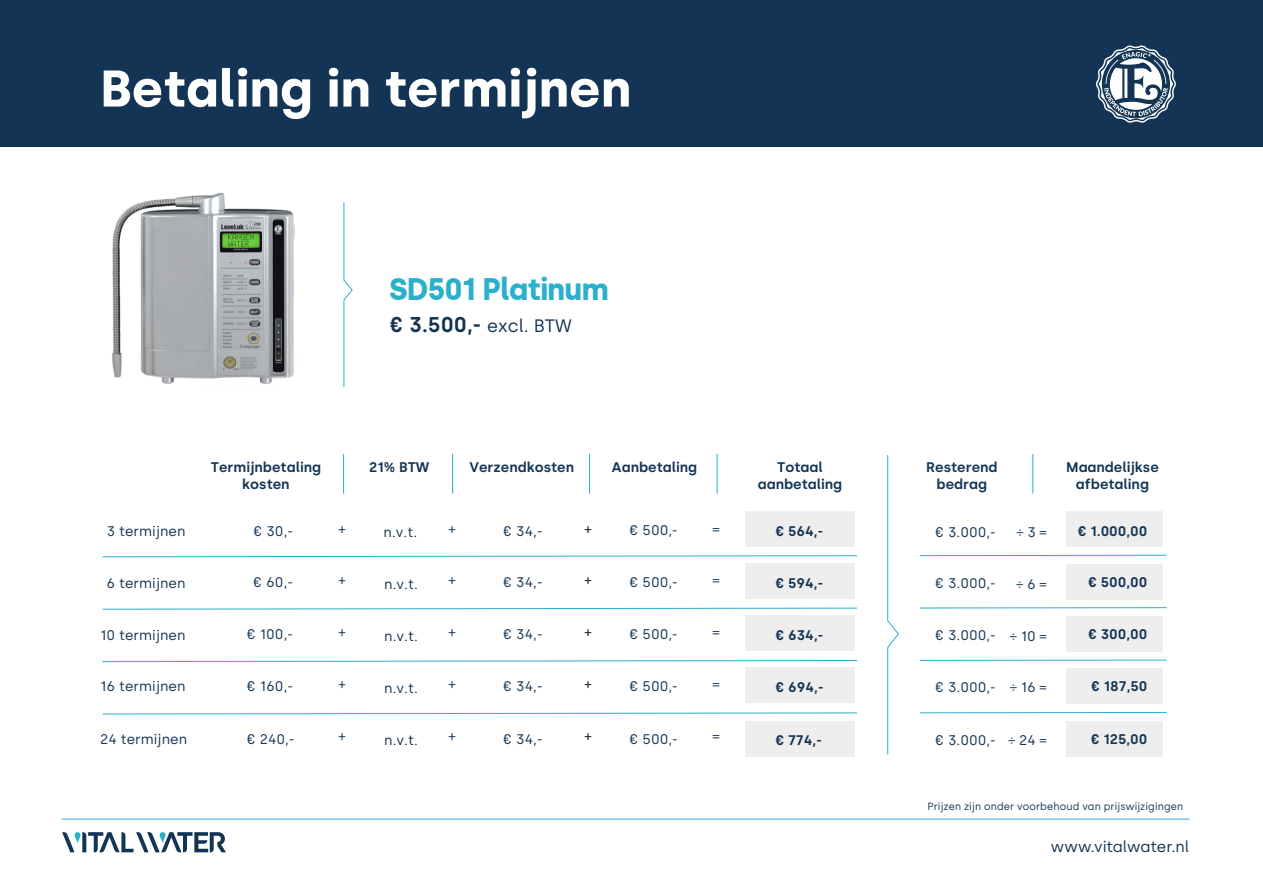
<style>
.page{position:relative;width:1263px;height:893px;background:#fff}
.page>*{position:absolute;margin:0;border:0;box-sizing:border-box;transform-origin:0 0}
.t1{font:700 51.45px "Silka";color:#fff}
.t2{font:700 31.05px "Silka";letter-spacing:-.025em;color:#2bb0cc;scale:.96 1}
.t3{font:600 21.45px "Silka";color:#133454}
.t4{font:15.45px "Silka";color:#133454}
.t5{font:13.95px "Silka";color:#133454}
.t6{font:600 13.95px/17.1px "Silka";color:#133454;text-align:center}
.t7{font:13.95px "Silka";color:#12100b}
.t8{font:10.5px "Silka";letter-spacing:.01em;color:#123354;scale:.96 1}
.s1{font-weight:400;font-size:18px}
</style>
<div class="page">
<div style="left:0;top:0;width:1263px;height:146px;background:#133454"></div>
<svg style="left:1096px;top:45px;width:80px;height:78px"></svg>
<svg style="left:343px;top:202px;width:10px;height:185px"></svg>
<svg style="left:62px;top:832px;width:164px;height:20px"></svg>
<hr style="left:62px;top:819px;width:1127px;height:1px;background:#2bb0cc">
<img style="left:112px;top:192px;width:183px;height:192px">
<div style="left:745px;top:722px;width:109px;height:35px;background:#eeeeef"></div>
<div style="left:1066px;top:721px;width:97px;height:36px;background:#eeeeef"></div>
<svg style="left:102px;top:454px;width:1065px;height:301px"></svg>
<h1 class="t1" style="left:100px;top:58px;width:533px">Betaling in termijnen</h1>
<h2 class="t2" style="left:389px;top:270px;width:230px">SD501 Platinum</h2>
<h3 class="t3" style="left:390px;top:312px;width:183px">€ 3.500,- <span class="s1">excl. BTW</span></h3>
<p class="t6" style="left:211px;top:459px;width:112px">Termijnbetaling kosten</p>
<p class="t6" style="left:469px;top:459px;width:106px">Verzendkosten</p>
<p class="t6" style="left:612px;top:459px;width:87px">Aanbetaling</p>
<p class="t6" style="left:1066px;top:459px;width:94px">Maandelijkse afbetaling</p>
<p class="t6" style="left:758px;top:459px;width:86px">Totaal aanbetaling</p>
<p class="t6" style="left:926px;top:459px;width:73px">Resterend bedrag</p>
<p class="t6" style="left:369px;top:459px;width:62px">21% BTW</p>
<p class="t5" style="left:107px;top:522px;width:80px">3 termijnen</p>
<p class="t5" style="left:106px;top:574px;width:81px">6 termijnen</p>
<p class="t5" style="left:100px;top:626px;width:87px">10 termijnen</p>
<p class="t5" style="left:100px;top:678px;width:87px">16 termijnen</p>
<p class="t5" style="left:100px;top:731px;width:89px">24 termijnen</p>
<p class="t5" style="left:247px;top:731px;width:49px">€ 240,-</p>
<p class="t5" style="left:339px;top:728px;width:8px">+</p>
<p class="t5" style="left:449px;top:728px;width:8px">+</p>
<p class="t5" style="left:504px;top:731px;width:40px">€ 34,-</p>
<p class="t7" style="left:585px;top:728px;width:8px">+</p>
<p class="t5" style="left:630px;top:731px;width:49px">€ 500,-</p>
<p class="t5" style="left:713px;top:728px;width:8px">=</p>
<p class="t6" style="left:776px;top:731px;width:48px">€ 774,-</p>
<p class="t5" style="left:935px;top:732px;width:62px">€ 3.000,-</p>
<p class="t6" style="left:1091px;top:730px;width:58px">€ 125,00</p>
<p class="t5" style="left:630px;top:522px;width:49px">€ 500,-</p>
<p class="t5" style="left:504px;top:522px;width:40px">€ 34,-</p>
<p class="t5" style="left:254px;top:522px;width:41px">€ 30,-</p>
<p class="t6" style="left:1078px;top:522px;width:71px">€ 1.000,00</p>
<p class="t7" style="left:585px;top:521px;width:8px">+</p>
<p class="t5" style="left:449px;top:521px;width:8px">+</p>
<p class="t5" style="left:339px;top:521px;width:8px">+</p>
<p class="t6" style="left:776px;top:523px;width:49px">€ 564,-</p>
<p class="t5" style="left:935px;top:523px;width:62px">€ 3.000,-</p>
<p class="t5" style="left:1017px;top:524px;width:31px">÷ 3 =</p>
<p class="t5" style="left:384px;top:524px;width:35px">n.v.t.</p>
<p class="t5" style="left:713px;top:521px;width:8px">=</p>
<p class="t5" style="left:630px;top:574px;width:49px">€ 500,-</p>
<p class="t5" style="left:504px;top:574px;width:40px">€ 34,-</p>
<p class="t6" style="left:1088px;top:574px;width:60px">€ 500,00</p>
<p class="t5" style="left:253px;top:574px;width:41px">€ 60,-</p>
<p class="t7" style="left:585px;top:572px;width:8px">+</p>
<p class="t5" style="left:449px;top:572px;width:8px">+</p>
<p class="t5" style="left:339px;top:572px;width:8px">+</p>
<p class="t6" style="left:776px;top:575px;width:49px">€ 594,-</p>
<p class="t5" style="left:935px;top:575px;width:62px">€ 3.000,-</p>
<p class="t5" style="left:1016px;top:575px;width:32px">÷ 6 =</p>
<p class="t5" style="left:713px;top:572px;width:8px">=</p>
<p class="t5" style="left:384px;top:576px;width:35px">n.v.t.</p>
<p class="t7" style="left:585px;top:624px;width:8px">+</p>
<p class="t5" style="left:449px;top:624px;width:8px">+</p>
<p class="t5" style="left:339px;top:624px;width:8px">+</p>
<p class="t5" style="left:630px;top:626px;width:49px">€ 500,-</p>
<p class="t5" style="left:504px;top:626px;width:40px">€ 34,-</p>
<p class="t6" style="left:1088px;top:626px;width:61px">€ 300,00</p>
<p class="t5" style="left:247px;top:626px;width:47px">€ 100,-</p>
<p class="t6" style="left:776px;top:627px;width:49px">€ 634,-</p>
<p class="t5" style="left:935px;top:627px;width:62px">€ 3.000,-</p>
<p class="t5" style="left:1010px;top:627px;width:38px">÷ 10 =</p>
<p class="t5" style="left:713px;top:624px;width:8px">=</p>
<p class="t5" style="left:384px;top:628px;width:35px">n.v.t.</p>
<p class="t7" style="left:585px;top:675px;width:8px">+</p>
<p class="t5" style="left:449px;top:675px;width:8px">+</p>
<p class="t5" style="left:339px;top:675px;width:8px">+</p>
<p class="t5" style="left:630px;top:678px;width:49px">€ 500,-</p>
<p class="t5" style="left:504px;top:678px;width:40px">€ 34,-</p>
<p class="t6" style="left:1091px;top:678px;width:58px">€ 187,50</p>
<p class="t5" style="left:247px;top:678px;width:47px">€ 160,-</p>
<p class="t6" style="left:776px;top:678px;width:49px">€ 694,-</p>
<p class="t5" style="left:935px;top:679px;width:62px">€ 3.000,-</p>
<p class="t5" style="left:713px;top:675px;width:8px">=</p>
<p class="t5" style="left:1010px;top:679px;width:38px">÷ 16 =</p>
<p class="t5" style="left:384px;top:680px;width:35px">n.v.t.</p>
<p class="t5" style="left:1008px;top:732px;width:39px">÷ 24 =</p>
<p class="t5" style="left:384px;top:732px;width:35px">n.v.t.</p>
<p class="t8" style="left:928px;top:800px;width:268px">Prijzen zijn onder voorbehoud van prijswijzigingen</p>
<p class="t4" style="left:1051px;top:838px;width:140px">www.vitalwater.nl</p>
</div>
